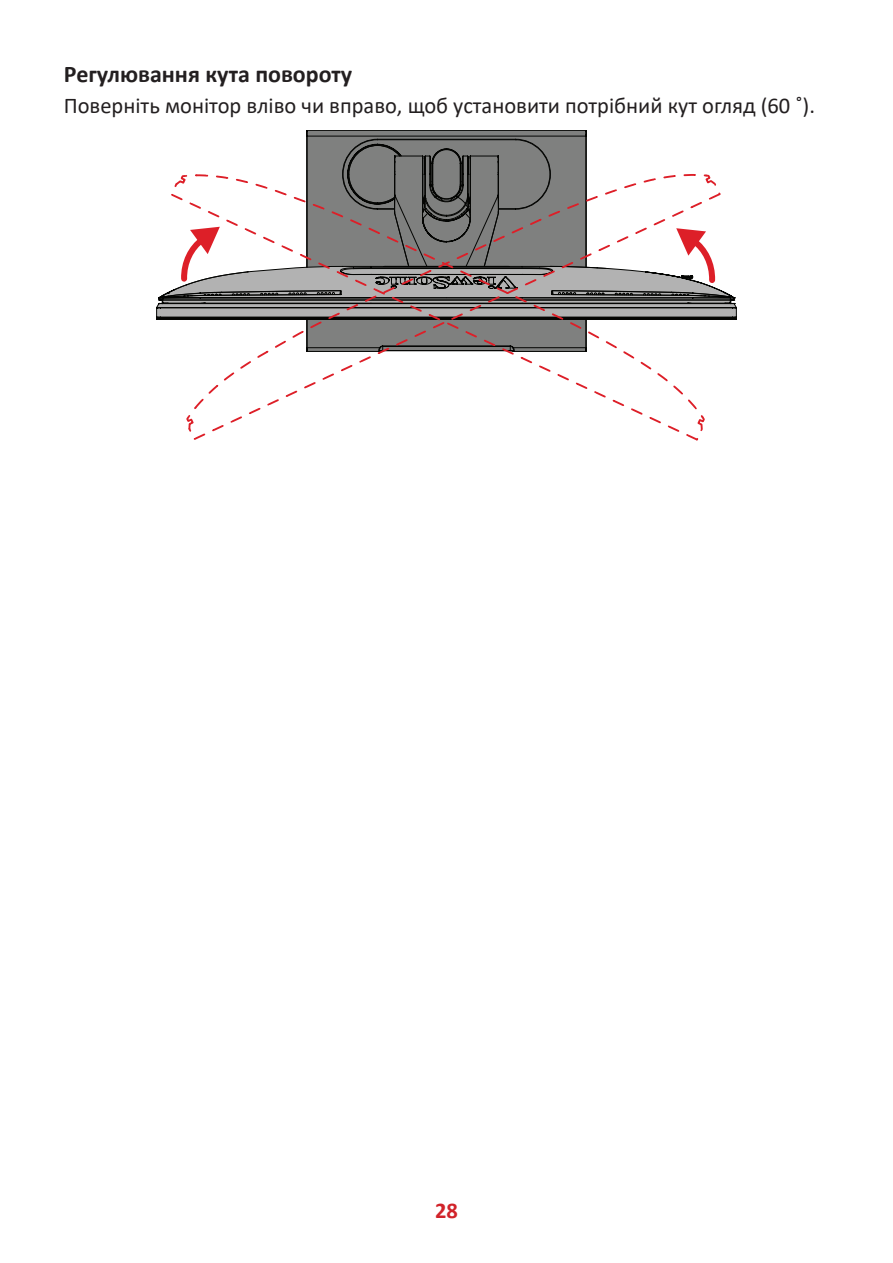
<style>
.page{position:relative;width:893px;height:1263px;background:#fff}
.page>*{position:absolute;margin:0;border:0;box-sizing:border-box;transform-origin:0 0}
.t1{font:700 24px "Calibri";color:#231f20}
.t2{font:22.5px "Calibri";color:#231f20}
.t3{font:700 22.5px "Calibri";color:#d1232a}
</style>
<div class="page">
<svg style="left:306px;top:130px;width:281px;height:9px;background:#626362"></svg>
<svg style="left:157px;top:139px;width:579px;height:181px"></svg>
<svg style="left:187px;top:192px;width:535px;height:248px"></svg>
<p class="t1" style="left:64px;top:57px;width:290px">Регулювання кута повороту</p>
<p class="t2" style="left:64px;top:90px;width:753px">Поверніть монітор вліво чи вправо, щоб установити потрібний кут огляд (60 ˚).</p>
<p class="t3" style="left:435px;top:1194px;width:24px">28</p>
</div>
